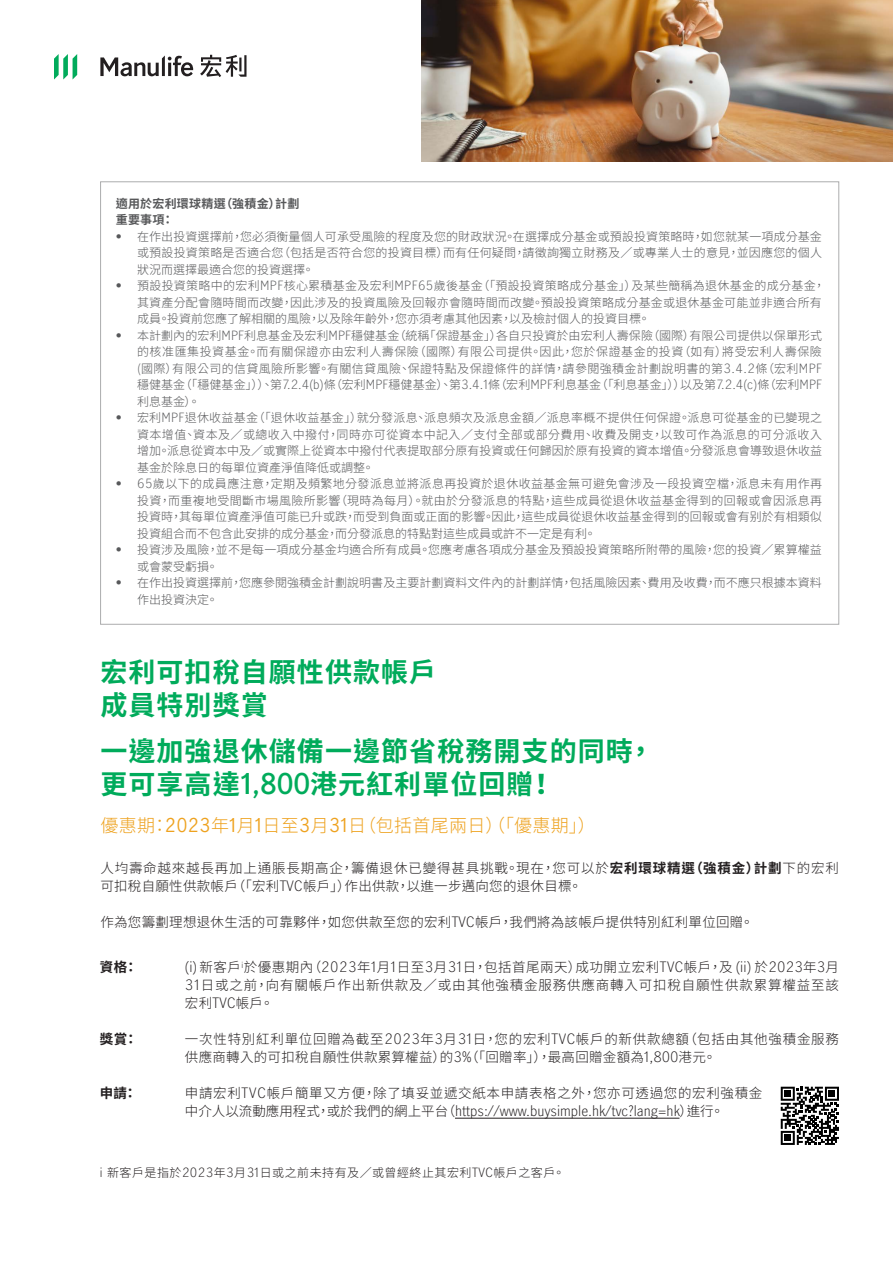
<style>
.page{position:relative;width:893px;height:1263px;background:#fff}
.page>*{position:absolute;margin:0;border:0;box-sizing:border-box;transform-origin:0 0}
.t1{font:700 27px "Noto Sans CJ Ktc";letter-spacing:.04em;color:#00ab5b}
.t2{font:300 18px "Noto Sans CJ Ktc";letter-spacing:.02em;color:#eea21f}
.t3{font:300 13.5px/18px "Noto Sans CJ Ktc";letter-spacing:.05em;color:#231f20}
.t4{font:300 13.5px "Noto Sans CJ Ktc";letter-spacing:.02em;color:#231f20}
.t5{font:700 13.5px "Noto Sans CJ Ktc";color:#231f20}
.t6{font:300 12px/16.5px "Noto Sans CJ Ktc";letter-spacing:.005em;color:#57585a;text-align:justify}
.t7{font:300 12px "Noto Sans CJ Ktc";letter-spacing:.04em;color:#231f20}
.t8{font:700 12px "Noto Sans CJ Ktc";letter-spacing:.02em;color:#57585a}
.s1{font-family:"Manulife JH Sans"}
.s2{font-family:"Manulife JH Sans";font-weight:600}
.s3{font-family:"Manulife JH Sans";font-weight:400}
.s4{font-weight:700}
</style>
<div class="page">
<svg style="left:54px;top:54px;width:23px;height:26px"></svg>
<svg style="left:100px;top:56px;width:93px;height:20px"></svg>
<svg style="left:200px;top:55px;width:47px;height:22px"></svg>
<hr style="left:455px;top:1118px;width:224px;height:1px;background:#231f20">
<svg style="left:781px;top:1087px;width:58px;height:58px"></svg>
<img style="left:422px;top:0;width:471px;height:162px">
<p class="t8" style="left:116px;top:196px;width:185px">適用於宏利環球精選（強積金）計劃</p>
<p class="t8" style="left:116px;top:213px;width:59px">重要事項：</p>
<p class="t6" style="left:137px;top:228px;width:686px;text-indent:-21px"><span class="s1">•</span> 在作出投資選擇前，您必須衡量個人可承受風險的程度及您的財政狀況。在選擇成分基金或預設投資策略時，如您就某一項成分基金或預設投資策略是否適合您（包括是否符合您的投資目標）而有任何疑問，請徵詢獨立財務及／或專業人士的意見，並因應您的個人狀況而選擇最適合您的投資選擇。</p>
<p class="t6" style="left:137px;top:278px;width:689px;text-align:left;text-indent:-21px"><span class="s1">•</span> 預設投資策略中的宏利<span class="s1">MPF</span>核心累積基金及宏利<span class="s1">MPF65</span>歲後基金（「預設投資策略成分基金」）及某些簡稱為退休基金的成分基金，其資產分配會隨時間而改變，因此涉及的投資風險及回報亦會隨時間而改變。預設投資策略成分基金或退休基金可能並非適合所有成員。投資前您應了解相關的風險，以及除年齡外，您亦須考慮其他因素，以及檢討個人的投資目標。</p>
<p class="t6" style="left:137px;top:327px;width:687px;text-indent:-21px"><span class="s1">•</span> 本計劃內的宏利<span class="s1">MPF</span>利息基金及宏利<span class="s1">MPF</span>穩健基金（統稱「保證基金」）各自只投資於由宏利人壽保險（國際）有限公司提供以保單形式的核准匯集投資基金。而有關保證亦由宏利人壽保險（國際）有限公司提供。因此，您於保證基金的投資（如有）將受宏利人壽保險(國際）有限公司的信貸風險所影響。有關信貸風險、保證特點及保證條件的詳情，請參閱強積金計劃說明書的第<span class="s1">3.4.2</span>條（宏利<span class="s1">MPF</span>穩健基金（「穩健基金」））、第<span class="s1">7.2.4(b)</span>條（宏利<span class="s1">MPF</span>穩健基金）、第<span class="s1">3.4.1</span>條（宏利<span class="s1">MPF</span>利息基金（「利息基金」））以及第<span class="s1">7.2.4(c)</span>條（宏利<span class="s1">MPF</span>利息基金）。</p>
<p class="t6" style="left:137px;top:410px;width:687px;text-indent:-21px"><span class="s1">•</span> 宏利<span class="s1">MPF</span>退休收益基金（「退休收益基金」）就分發派息、派息頻次及派息金額／派息率概不提供任何保證。派息可從基金的已變現之資本增值、資本及／或總收入中撥付，同時亦可從資本中記入／支付全部或部分費用、收費及開支，以致可作為派息的可分派收入增加。派息從資本中及／或實際上從資本中撥付代表提取部分原有投資或任何歸因於原有投資的資本增值。分發派息會導致退休收益基金於除息日的每單位資產淨值降低或調整。</p>
<p class="t6" style="left:137px;top:476px;width:687px;text-indent:-21px"><span class="s1">• 65</span>歲以下的成員應注意，定期及頻繁地分發派息並將派息再投資於退休收益基金無可避免會涉及一段投資空檔，派息未有用作再投資，而重複地受間斷市場風險所影響（現時為每月）。就由於分發派息的特點，這些成員從退休收益基金得到的回報或會因派息再投資時，其每單位資產淨值可能已升或跌，而受到負面或正面的影響。因此，這些成員從退休收益基金得到的回報或會有别於有相類似投資組合而不包含此安排的成分基金，而分發派息的特點對這些成員或許不一定是有利。</p>
<p class="t6" style="left:137px;top:542px;width:686px;text-indent:-21px"><span class="s1">•</span> 投資涉及風險，並不是每一項成分基金均適合所有成員。您應考慮各項成分基金及預設投資策略所附帶的風險，您的投資／累算權益或會蒙受虧損。</p>
<p class="t6" style="left:137px;top:575px;width:686px;text-indent:-21px"><span class="s1">•</span> 在作出投資選擇前，您應參閱強積金計劃說明書及主要計劃資料文件內的計劃詳情，包括風險因素、費用及收費，而不應只根據本資料作出投資決定。</p>
<p class="t1" style="left:100px;top:657px;width:337px">宏利可扣稅自願性供款帳戶</p>
<p class="t1" style="left:100px;top:690px;width:169px">成員特別獎賞</p>
<p class="t1" style="left:100px;top:736px;width:555px">一邊加強退休儲備一邊節省稅務開支的同時，</p>
<p class="t1" style="left:100px;top:769px;width:456px">更可享高達<span class="s2">1,800</span>港元紅利單位回贈！</p>
<p class="t2" style="left:100px;top:815px;width:497px">優惠期：<span class="s3">2023</span>年<span class="s3">1</span>月<span class="s3">1</span>日至<span class="s3">3</span>月<span class="s3">31</span>日（包括首尾兩日）（「優惠期」）</p>
<p class="t3" style="left:100px;top:859px;width:740px">人均壽命越來越長再加上通脹長期高企，籌備退休已變得甚具挑戰。現在，您可以於<span class="s4">宏利環球精選（強積金）計劃</span>下的宏利可扣稅自願性供款帳戶（「宏利<span class="s1">TVC</span>帳戶」）作出供款，以進一步邁向您的退休目標。</p>
<p class="t4" style="left:100px;top:915px;width:655px">作為您籌劃理想退休生活的可靠夥伴，如您供款至您的宏利<span class="s1">TVC</span>帳戶，我們將為該帳戶提供特別紅利單位回贈。</p>
<p class="t5" style="left:100px;top:960px;width:39px">資格：</p>
<p class="t3" style="left:185px;top:958px;width:655px;text-align:justify"><span class="s1">(i)</span> 新客戶<sup>i</sup>於優惠期內（<span class="s1">2023</span>年<span class="s1">1</span>月<span class="s1">1</span>日至<span class="s1">3</span>月<span class="s1">31</span>日，包括首尾兩天）成功開立宏利<span class="s1">TVC</span>帳戶，及 <span class="s1">(ii)</span> 於<span class="s1">2023</span>年<span class="s1">3</span>月<span class="s1">31</span>日或之前，向有關帳戶作出新供款及／或由其他強積金服務供應商轉入可扣稅自願性供款累算權益至該宏利<span class="s1">TVC</span>帳戶。</p>
<p class="t5" style="left:100px;top:1032px;width:39px">獎賞：</p>
<p class="t3" style="left:185px;top:1030px;width:655px">一次性特別紅利單位回贈為截至<span class="s1">2023</span>年<span class="s1">3</span>月<span class="s1">31</span>日，您的宏利<span class="s1">TVC</span>帳戶的新供款總額（包括由其他強積金服務供應商轉入的可扣稅自願性供款累算權益）的<span class="s1">3%</span>（「回贈率」），最高回贈金額為<span class="s1">1,800</span>港元。</p>
<p class="t5" style="left:100px;top:1085px;width:39px">申請：</p>
<p class="t3" style="left:185px;top:1084px;width:579px">申請宏利<span class="s1">TVC</span>帳戶簡單又方便，除了填妥並遞交紙本申請表格之外，您亦可透過您的宏利強積金中介人以流動應用程式，或於我們的網上平台（<span class="s1">https://www.buysimple.hk/tvc?lang=hk</span>）進行。</p>
<p class="t7" style="left:100px;top:1166px;width:466px"><span class="s1">i</span> 新客戶是指於<span class="s1">2023</span>年<span class="s1">3</span>月<span class="s1">31</span>日或之前未持有及／或曾經終止其宏利<span class="s1">TVC</span>帳戶之客戶。</p>
</div>
